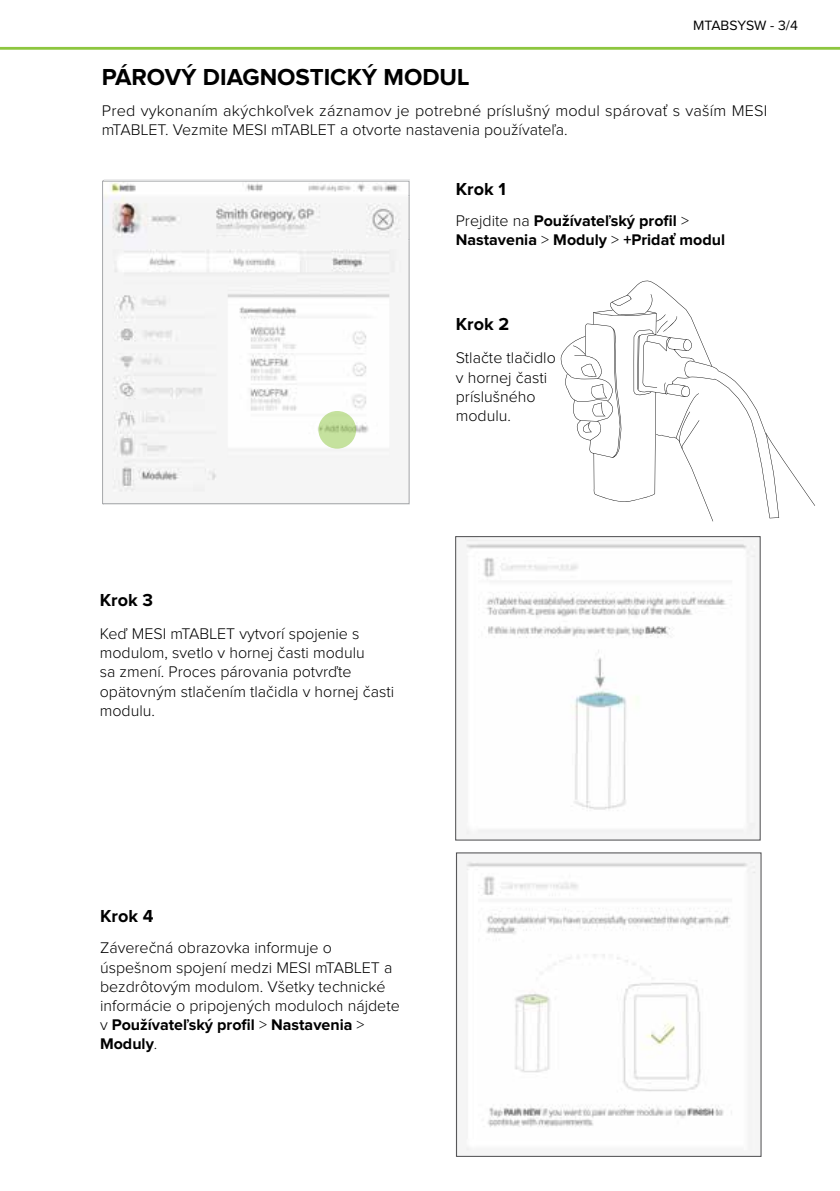
<style>
.page{position:relative;width:840px;height:1191px;background:#fff}
.page>*{position:absolute;margin:0;border:0;box-sizing:border-box;transform-origin:0 0}
.t1{font:700 24px "Proxima Nova";color:#000}
.t2{font:700 18px "Proxima Nova";color:#000}
.t3{font:300 16px/19.2px "Proxima Nova";color:#000}
.t4{font:700 16px/19.2px "Proxima Nova";color:#000}
.t5{font:14px "Proxima Nova";color:#000}
.s1{font-weight:300}
.s2{font-weight:700}
</style>
<div class="page">
<img style="left:466px;top:861px;width:290px;height:290px">
<div style="left:104px;top:180px;width:305px;height:16px;background:#dfe0e1"></div>
<img style="left:104px;top:183px;width:303px;height:309px">
<div style="left:102px;top:181px;width:307px;height:323px;border:1px solid #a6a8ab"></div>
<svg style="left:318px;top:411px;width:38px;height:38px"></svg>
<hr style="left:0;top:47px;width:839px;height:3px;background:#8dc63f">
<svg style="left:778px;top:452px;width:36px;height:53px"></svg>
<svg style="left:627px;top:280px;width:151px;height:238px"></svg>
<svg style="left:560px;top:295px;width:152px;height:225px"></svg>
<img style="left:466px;top:538px;width:290px;height:297px">
<div style="left:455px;top:536px;width:305px;height:304px;border:1px solid #4d4d4f"></div>
<h1 class="t1" style="left:102px;top:66px;width:369px">PÁROVÝ DIAGNOSTICKÝ MODUL</h1>
<p class="t5" style="left:692px;top:19px;width:106px">MTABSYSW - 3/4</p>
<p class="t3" style="left:102px;top:101px;width:666px">Pred vykonaním akýchkoľvek záznamov je potrebné príslušný modul spárovať s vaším MESI mTABLET. Vezmite MESI mTABLET a otvorte nastavenia používateľa.</p>
<p class="t2" style="left:455px;top:181px;width:51px">Krok 1</p>
<p class="t4" style="left:455px;top:212px;width:271px"><span class="s1">Prejdite na</span> Používateľský profil <span class="s1">&gt;<br></span>Nastavenia <span class="s1">&gt;</span> Moduly <span class="s1">&gt;</span> +Pridať modul</p>
<p class="t2" style="left:455px;top:316px;width:55px">Krok 2</p>
<p class="t3" style="left:455px;top:349px;width:101px">Stlačte tlačidlo v hornej časti príslušného modulu.</p>
<p class="t2" style="left:100px;top:592px;width:55px">Krok 3</p>
<p class="t3" style="left:100px;top:625px;width:296px">Keď MESI mTABLET vytvorí spojenie s modulom, svetlo v hornej časti modulu<br>sa zmení. Proces párovania potvrďte opätovným stlačením tlačidla v hornej časti modulu.</p>
<p class="t2" style="left:100px;top:908px;width:55px">Krok 4</p>
<p class="t3" style="left:100px;top:939px;width:301px">Záverečná obrazovka informuje o úspešnom spojení medzi MESI mTABLET a bezdrôtovým modulom. Všetky technické informácie o pripojených moduloch nájdete v <span class="s2">Používateľský profil</span> &gt; <span class="s2">Nastavenia</span> &gt; <span class="s2">Moduly</span>.</p>
</div>
